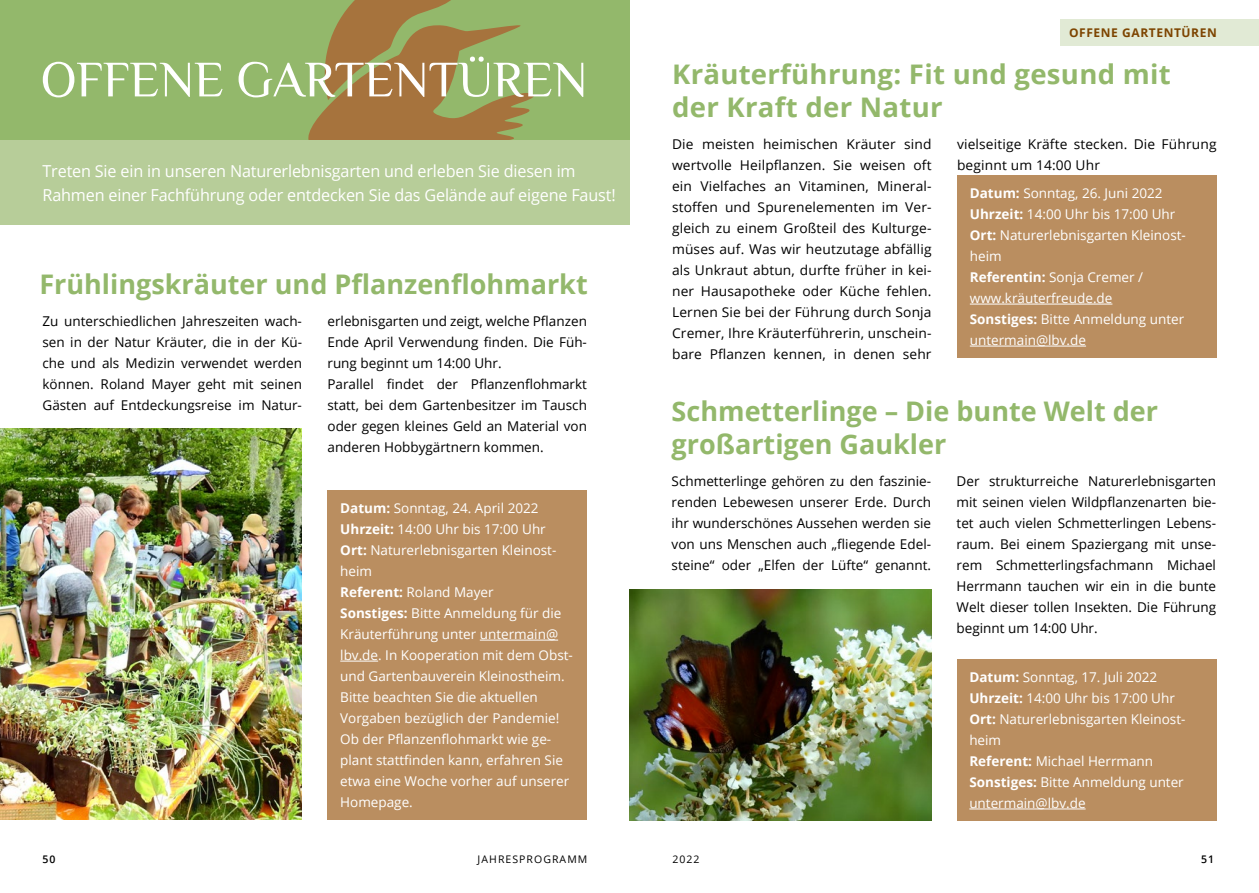
<style>
.page{position:relative;width:1259px;height:893px;background:#fff}
.page>*{position:absolute;margin:0;border:0;box-sizing:border-box;transform-origin:0 0}
.t1{font:51px "Philosopher";letter-spacing:-.005em;color:#fff}
.t2{font:700 27px/33px "Open Sans";color:#93b86b}
.t3{font:16.5px/24px "Open Sans";letter-spacing:-.01em;color:#fff}
.t4{font:13.5px/21px "Open Sans";color:#000;text-align:justify}
.t5{font:13.5px/21px "Open Sans";color:#fff}
.t6{font:700 12px "Open Sans";letter-spacing:.05em;color:#7d4400}
.t7{font:10.5px "Open Sans";letter-spacing:.1em;color:#000}
.t8{font:600 10.5px "Open Sans";color:#000}
.s1{font-weight:700}
</style>
<div class="page">
<div style="left:1060px;top:19px;width:199px;height:26px;background:#e1ead5"></div>
<div style="left:327px;top:490px;width:260px;height:330px;background:#ba8e60"></div>
<hr style="left:480px;top:640px;width:78px;height:1px;background:#fff">
<hr style="left:340px;top:661px;width:38px;height:1px;background:#fff">
<div style="left:957px;top:175px;width:260px;height:183px;background:#ba8e60"></div>
<hr style="left:970px;top:304px;width:142px;height:1px;background:#fff">
<hr style="left:970px;top:346px;width:116px;height:1px;background:#fff">
<img style="left:0;top:428px;width:302px;height:392px">
<div style="left:0;top:140px;width:629px;height:85px;background:#b7cd99"></div>
<div style="left:0;top:0;width:629px;height:140px;background:#93b86b"></div>
<svg style="left:308px;top:0;width:226px;height:140px"></svg>
<div style="left:956px;top:659px;width:260px;height:162px;background:#ba8e60"></div>
<hr style="left:969px;top:809px;width:116px;height:1px;background:#fff">
<img style="left:629px;top:590px;width:302px;height:231px">
<h1 class="t1" style="left:40px;top:47px;width:549px">OFFENE GARTENTÜREN</h1>
<p class="t3" style="left:43px;top:158px;width:574px">Treten Sie ein in unseren Naturerlebnisgarten und erleben Sie diesen im<br>Rahmen einer Fachführung oder entdecken Sie das Gelände auf eigene Faust!</p>
<h2 class="t2" style="left:39px;top:267px;width:550px">Frühlingskräuter und Pflanzenflohmarkt</h2>
<p class="t4" style="left:43px;top:310px;width:261px">Zu unterschiedlichen Jahreszeiten wach&shy;sen in der Natur Kräuter, die in der Kü&shy;che und als Medizin verwendet werden können. Roland Mayer geht mit seinen Gästen auf Entdeckungsreise im Natur-</p>
<p class="t4" style="left:327px;top:310px;width:261px;text-align:left">erlebnisgarten und zeigt, welche Pflanzen Ende April Verwendung finden. Die Füh&shy;rung beginnt um 14:00 Uhr.<br>Parallel findet der Pflanzenflohmarkt statt, bei dem Gartenbesitzer im Tausch oder gegen kleines Geld an Material von anderen Hobbygärtnern kommen.</p>
<p class="t5" style="left:340px;top:497px;width:234px"><span class="s1">Datum:</span> Sonntag, 24. April 2022<br><span class="s1">Uhrzeit:</span> 14:00 Uhr bis 17:00 Uhr<br><span class="s1">Ort:</span> Naturerlebnisgarten Kleinost&shy;heim<br><span class="s1">Referent:</span> Roland Mayer<br><span class="s1">Sonstiges:</span> Bitte Anmeldung für die<br>Kräuterführung unter untermain@ lbv.de. In Kooperation mit dem Obst&shy;und Gartenbauverein Kleinostheim.<br>Bitte beachten Sie die aktuellen<br>Vorgaben bezüglich der Pandemie!<br>Ob der Pflanzenflohmarkt wie ge&shy;plant stattfinden kann, erfahren Sie etwa eine Woche vorher auf unserer<br>Homepage.</p>
<p class="t6" style="left:1069px;top:24px;width:149px">OFFENE GARTENTÜREN</p>
<h2 class="t2" style="left:672px;top:57px;width:500px">Kräuterführung: Fit und gesund mit der Kraft der Natur</h2>
<p class="t4" style="left:672px;top:133px;width:261px">Die meisten heimischen Kräuter sind wertvolle Heilpflanzen. Sie weisen oft ein Vielfaches an Vitaminen, Mineral&shy;stoffen und Spurenelementen im Ver&shy;gleich zu einem Großteil des Kulturge&shy;müses auf. Was wir heutzutage abfällig als Unkraut abtun, durfte früher in kei&shy;ner Hausapotheke oder Küche fehlen.<br>Lernen Sie bei der Führung durch Sonja Cremer, Ihre Kräuterführerin, unschein&shy;bare Pflanzen kennen, in denen sehr</p>
<p class="t4" style="left:957px;top:133px;width:261px">vielseitige Kräfte stecken. Die Führung beginnt um 14:00 Uhr</p>
<p class="t5" style="left:970px;top:182px;width:218px"><span class="s1">Datum:</span> Sonntag, 26. Juni 2022<br><span class="s1">Uhrzeit:</span> 14:00 Uhr bis 17:00 Uhr<br><span class="s1">Ort:</span> Naturerlebnisgarten Kleinost&shy;heim<br><span class="s1">Referentin:</span> Sonja Cremer / www.kräuterfreude.de<br><span class="s1">Sonstiges:</span> Bitte Anmeldung unter untermain@lbv.de</p>
<h2 class="t2" style="left:671px;top:394px;width:488px">Schmetterlinge – Die bunte Welt der großartigen Gaukler</h2>
<p class="t4" style="left:671px;top:470px;width:261px">Schmetterlinge gehören zu den faszinie&shy;renden Lebewesen unserer Erde. Durch ihr wunderschönes Aussehen werden sie von uns Menschen auch „fliegende Edel&shy;steine“ oder „Elfen der Lüfte“ genannt.</p>
<p class="t4" style="left:956px;top:470px;width:261px">Der strukturreiche Naturerlebnisgarten mit seinen vielen Wildpflanzenarten bie&shy;tet auch vielen Schmetterlingen Lebens&shy;raum. Bei einem Spaziergang mit unse&shy;rem Schmetterlingsfachmann Michael Herrmann tauchen wir ein in die bunte Welt dieser tollen Insekten. Die Führung beginnt um 14:00 Uhr.</p>
<p class="t5" style="left:969px;top:666px;width:218px"><span class="s1">Datum:</span> Sonntag, 17. Juli 2022<br><span class="s1">Uhrzeit:</span> 14:00 Uhr bis 17:00 Uhr<br><span class="s1">Ort:</span> Naturerlebnisgarten Kleinost&shy;heim<br><span class="s1">Referent:</span> Michael Herrmann<br><span class="s1">Sonstiges:</span> Bitte Anmeldung unter untermain@lbv.de</p>
<p class="t8" style="left:43px;top:852px;width:15px">50</p>
<p class="t7" style="left:477px;top:852px;width:111px">JAHRESPROGRAMM</p>
<p class="t7" style="left:672px;top:852px;width:29px">2022</p>
<p class="t8" style="left:1201px;top:852px;width:15px">51</p>
</div>
